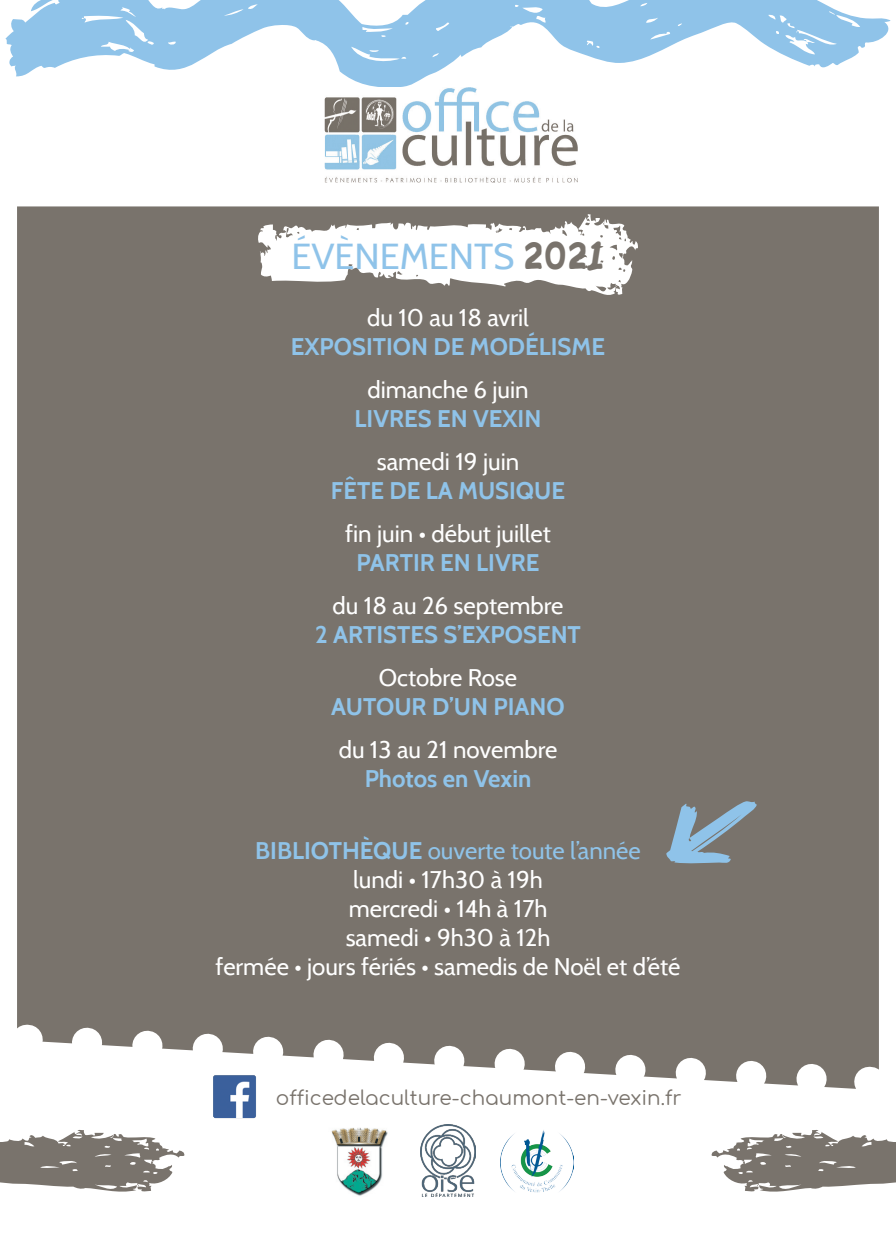
<style>
.page{position:relative;width:896px;height:1248px;background:#fff}
.page>*{position:absolute;margin:0;border:0;box-sizing:border-box;transform-origin:0 0}
.t1{font:36px "Cabin";color:#8fc3e9}
.t2{font:24px/28.8px "Cabin";color:#fff;text-align:center}
.t3{font:700 24px "Cabin";color:#8fc3e9}
.t4{font:20px "Comfortaa";color:#79736c}
.s1{font-family:"Timotheos";color:#79736c}
.s2{font-weight:700;color:#8fc3e9}
.s3{color:#8fc3e9}
</style>
<div class="page">
<div style="left:17px;top:206px;width:862px;height:864px;background:#79736c"></div>
<img style="left:331px;top:1128px;width:57px;height:68px">
<img style="left:420px;top:1124px;width:55px;height:72px">
<img style="left:501px;top:1130px;width:72px;height:62px">
<svg style="left:55px;top:1011px;width:815px;height:78px"></svg>
<hr style="left:27px;top:1024px;width:1px;height:30px;background:#fff">
<hr style="left:869px;top:1066px;width:1px;height:30px;background:#fff">
<svg style="left:5px;top:0;width:886px;height:87px;fill:#8fc3e9"></svg>
<svg style="left:256px;top:213px;width:382px;height:85px"></svg>
<svg style="left:0;top:1130px;width:185px;height:62px"></svg>
<svg style="left:711px;top:1130px;width:185px;height:62px"></svg>
<img style="left:324px;top:87px;width:253px;height:95px">
<img style="left:212px;top:1073px;width:45px;height:46px">
<svg style="left:666px;top:800px;width:91px;height:64px;background:#8294a0"></svg>
<h1 class="t1" style="left:291px;top:234px;width:315px">évènements <span class="s1">2021</span></h1>
<p class="t2" style="left:367px;top:303px;width:163px">du 10 au 18 avril</p>
<p class="t3" style="left:291px;top:332px;width:313px">EXPOSITION DE MODÉLISME</p>
<p class="t2" style="left:367px;top:375px;width:163px">dimanche 6 juin</p>
<p class="t3" style="left:355px;top:404px;width:188px">LIVRES EN VEXIN</p>
<p class="t2" style="left:377px;top:447px;width:144px">samedi 19 juin</p>
<p class="t3" style="left:331px;top:476px;width:233px">FÊTE DE LA MUSIQUE</p>
<p class="t2" style="left:345px;top:519px;width:207px">fin juin • début juillet</p>
<p class="t3" style="left:356px;top:548px;width:182px">PARTIR EN LIVRE</p>
<p class="t2" style="left:333px;top:591px;width:232px">du 18 au 26 septembre</p>
<p class="t3" style="left:315px;top:620px;width:267px">2 ARTISTES S’EXPOSENT</p>
<p class="t2" style="left:379px;top:663px;width:140px">Octobre Rose</p>
<p class="t3" style="left:331px;top:692px;width:235px">AUTOUR D’UN PIANO</p>
<p class="t2" style="left:339px;top:735px;width:220px">du 13 au 21 novembre</p>
<p class="t3" style="left:365px;top:764px;width:168px">PHOTOS EN VEXIN</p>
<p class="t2" style="left:216px;top:836px;width:466px"><span class="s2">BIBLIOTHÈQUE</span> <span class="s3">ouverte toute l’année<br></span>lundi • 17h30 à 19h<br>mercredi • 14h à 17h<br>samedi • 9h30 à 12h<br>fermée • jours fériés • samedis de Noël et d’été</p>
<p class="t4" style="left:276px;top:1079px;width:407px">officedelaculture-chaumont-en-vexin.fr</p>
</div>
